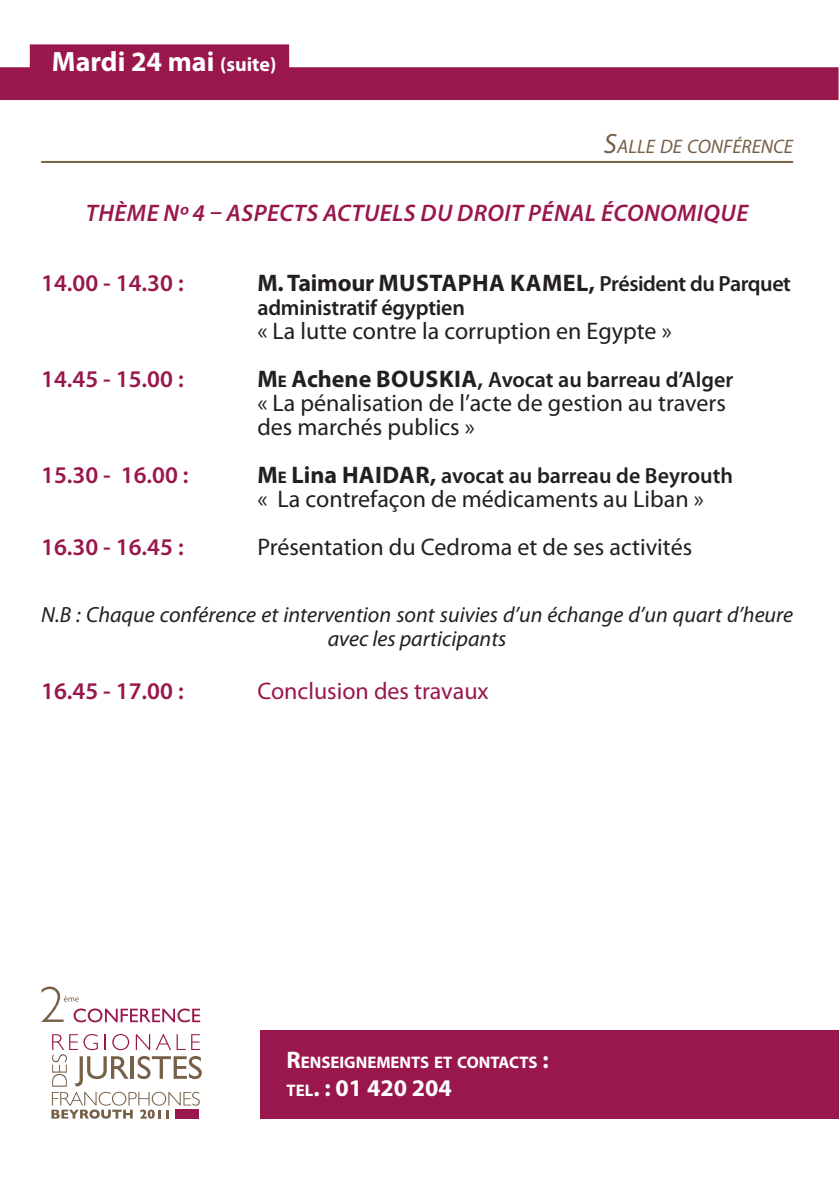
<style>
.page{position:relative;width:840px;height:1191px;background:#fff}
.page>*{position:absolute;margin:0;border:0;box-sizing:border-box;transform-origin:0 0}
.t1{font:700 28px "Myriad Pro";color:#fff}
.t2{font:24px/24px "Myriad Pro";color:#231f20}
.t3{font:600 24px "Myriad Pro";color:#99174c}
.t4{font:italic 600 24px "Myriad Pro";letter-spacing:.02em;color:#99174c}
.t5{font:700 24px "Myriad Pro";letter-spacing:.02em;color:#231f20}
.t6{font:24px "Myriad Pro";color:#99174c}
.t7{font:700 24px "Myriad Pro";color:#fff}
.t8{font:600 22px "Myriad Pro";letter-spacing:-.005em;color:#231f20}
.t9{font:italic 22px/24px "Myriad Pro";color:#231f20;text-align:center}
.t10{font:700 20px "Myriad Pro";color:#fff}
.t11{font:italic 19.6px "Myriad Pro";color:#776048}
.t12{font:700 16.8px "Myriad Pro";letter-spacing:-.01em;color:#fff}
.s1{font-size:28px}
.s2{font-style:inherit}
.s3{font-weight:600;font-size:22px}
.s4{font-weight:700;font-size:24px}
.s5{font-weight:700;font-size:16.8px}
.s6{font-size:24px}
</style>
<div class="page">
<svg style="left:51px;top:1034px;width:151px;height:84px"></svg>
<div style="left:175px;top:1109px;width:23px;height:9px;background:#99174c"></div>
<svg style="left:41px;top:986px;width:159px;height:36px"></svg>
<hr style="left:41px;top:161px;width:751px;height:2px;background:#776048">
<svg style="left:0;top:44px;width:838px;height:56px;fill:#99174c"></svg>
<div style="left:260px;top:1030px;width:578px;height:88px;background:#99174c"></div>
<p class="t1" style="left:52px;top:43px;width:164px">Mardi 24 mai</p>
<p class="t10" style="left:220px;top:51px;width:58px">(suite(</p>
<p class="t11" style="left:603px;top:134px;width:190px"><span class="s1">S</span>ALLE DE CONFÉRENCE</p>
<p class="t4" style="left:86px;top:197px;width:663px">THÈME Nº 4 – ASPECTS ACTUELS DU DROIT PÉNAL ÉCONOMIQUE</p>
<p class="t3" style="left:41px;top:267px;width:144px">14.00 - 14.30 :</p>
<p class="t3" style="left:41px;top:363px;width:144px">14.45 - 15.00 :</p>
<p class="t3" style="left:41px;top:459px;width:149px">15.30 - 16.00 :</p>
<p class="t3" style="left:41px;top:531px;width:144px">16.30 - 16.45 :</p>
<p class="t5" style="left:257px;top:267px;width:535px">M. Taimour <span class="s2">M</span>ustapha Kamel<span class="s2">,</span> <span class="s3">Président du Parquet</span></p>
<p class="t8" style="left:257px;top:293px;width:209px">administratif égyptien</p>
<p class="t2" style="left:257px;top:318px;width:415px">« La lutte contre la corruption en Egypte «</p>
<p class="t8" style="left:257px;top:365px;width:477px"><span class="s4">M</span><span class="s5">E</span> <span class="s4">A</span><span class="s4">chene</span> <span class="s4">B</span><span class="s4">ouskia</span><span class="s6">,</span> Avocat au barreau ’dAlger</p>
<p class="t2" style="left:257px;top:390px;width:469px">« La pénalisation de ’l acte de gestion au travers des marchés publics «</p>
<p class="t8" style="left:257px;top:461px;width:477px"><span class="s4">M</span><span class="s5">E</span> <span class="s4">Lina</span> <span class="s4">H</span><span class="s4">aidar</span><span class="s4">,</span> avocat au barreau de Beyrouth</p>
<p class="t2" style="left:257px;top:474px;width:448px;line-height:48px">« La contrefaçon de médicaments au Liban «<br>Présentation du Cedroma et de ses activités</p>
<p class="t9" style="left:41px;top:602px;width:753px">N :B. Chaque conférence et intervention sont suivies ’d un échange ’d un quart ’d heure avec les participants</p>
<p class="t3" style="left:41px;top:675px;width:144px">16.45 - 17.00 :</p>
<p class="t6" style="left:257px;top:676px;width:233px">Conclusion des travaux</p>
<p class="t12" style="left:286px;top:1051px;width:26px"><span class="s6">R</span>ENSEIGNEMEN</p>
<p class="t7" style="left:313px;top:1072px;width:140px">:. 01 420 204</p>
<p class="t7" style="left:542px;top:1044px;width:8px">:</p>
<p class="t12" style="left:411px;top:1051px;width:126px">TS ET CONTACTS</p>
<p class="t12" style="left:286px;top:1079px;width:19px">TEL</p>
</div>
